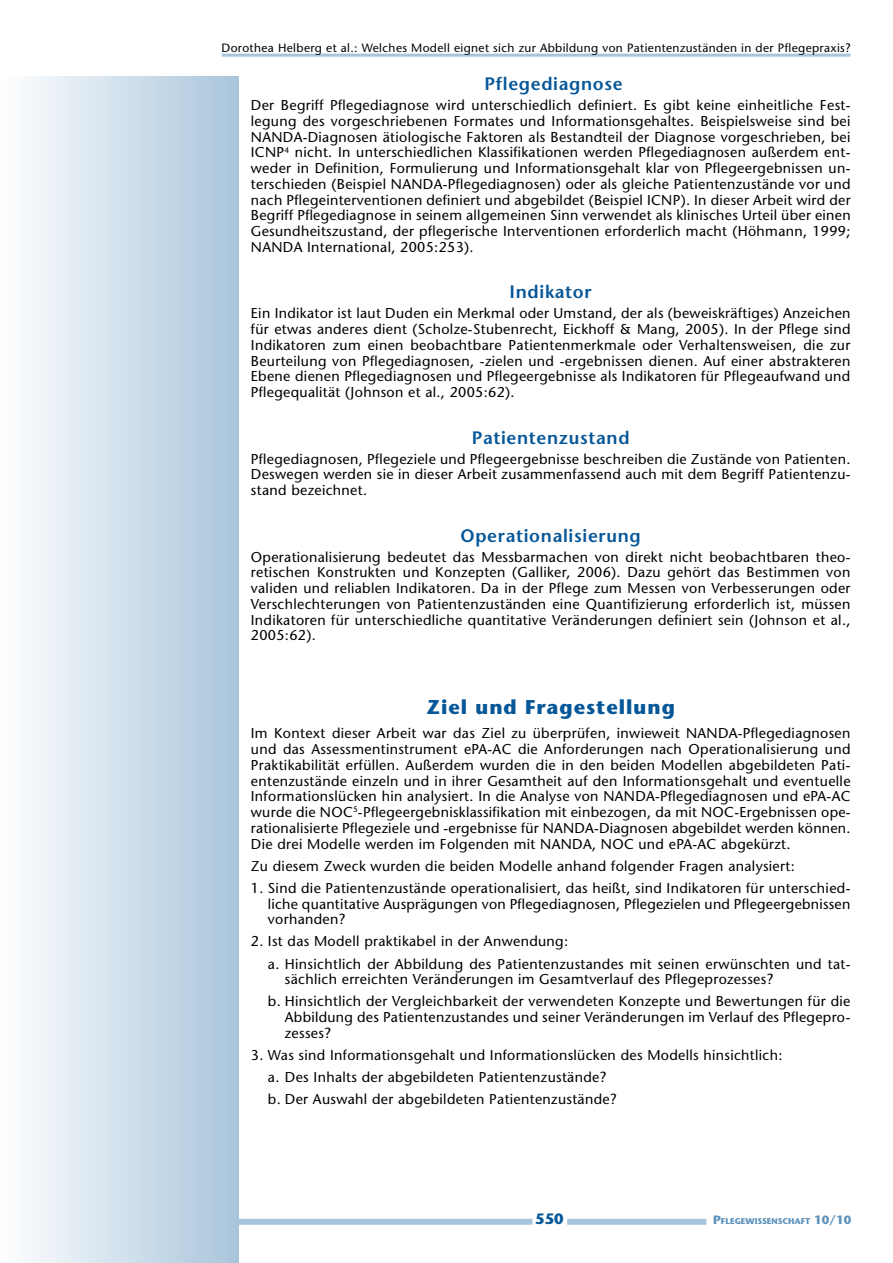
<style>
.page{position:relative;width:893px;height:1263px;background:#fff}
.page>*{position:absolute;margin:0;border:0;box-sizing:border-box;transform-origin:0 0}
.t1{font:700 19.95px "Stone Sans";letter-spacing:.05em;color:#065798}
.t2{font:600 18px "Stone Sans";letter-spacing:.04em;color:#065798}
.t3{font:700 15px "Stone Sans";color:#065798}
.t4{font:14.25px/15.8px "Stone Sans";letter-spacing:.025em;color:#000;text-align:justify}
.t5{font:12px "Stone Sans";letter-spacing:.03em;color:#000}
.t6{font:700 8.4px "Stone Sans";color:#5d92bc}
.s1{font-size:12px}
</style>
<div class="page">
<div style="left:225px;top:1219px;width:307px;height:6px;background:#a8c4db"></div>
<div style="left:567px;top:1219px;width:139px;height:6px;background:#a8c4db"></div>
<div style="left:0;top:77px;width:238px;height:1186px;background:linear-gradient(to right,#fff,#a9c5db)"></div>
<hr style="left:222px;top:54px;width:628px;height:3px;background:#a8c4db">
<p class="t5" style="left:221px;top:40px;width:631px">Dorothea Helberg et al.: Welches Modell eignet sich zur Abbildung von Patientenzuständen in der Pflegepraxis?</p>
<p class="t2" style="left:484px;top:73px;width:140px">Pflegediagnose</p>
<p class="t4" style="left:251px;top:97px;width:601px">Der Begriff Pflegediagnose wird unterschiedlich definiert. Es gibt keine einheitliche Fest&shy;legung des vorgeschriebenen Formates und Informationsgehaltes. Beispielsweise sind bei NANDA-Diagnosen ätiologische Faktoren als Bestandteil der Diagnose vorgeschrieben, bei ICNP<sup>4</sup> nicht. In unterschiedlichen Klassifikationen werden Pflegediagnosen außerdem ent&shy;weder in Definition, Formulierung und Informationsgehalt klar von Pflegeergebnissen un&shy;terschieden (Beispiel NANDA-Pflegediagnosen) oder als gleiche Patientenzustände vor und nach Pflegeinterventionen definiert und abgebildet (Beispiel ICNP). In dieser Arbeit wird der Begriff Pflegediagnose in seinem allgemeinen Sinn verwendet als klinisches Urteil über einen Gesundheitszustand, der pflegerische Interventionen erforderlich macht (Höhmann, 1999; NANDA International, 2005:253).</p>
<p class="t2" style="left:510px;top:281px;width:84px">Indikator</p>
<p class="t4" style="left:251px;top:305px;width:601px">Ein Indikator ist laut Duden ein Merkmal oder Umstand, der als (beweiskräftiges) Anzeichen für etwas anderes dient (Scholze-Stubenrecht, Eickhoff &amp; Mang, 2005). In der Pflege sind Indikatoren zum einen beobachtbare Patientenmerkmale oder Verhaltensweisen, die zur Beurteilung von Pflegediagnosen, -zielen und -ergebnissen dienen. Auf einer abstrakteren Ebene dienen Pflegediagnosen und Pflegeergebnisse als Indikatoren für Pflegeaufwand und Pflegequalität (Johnson et al., 2005:62).</p>
<p class="t2" style="left:472px;top:426px;width:159px">Patientenzustand</p>
<p class="t4" style="left:251px;top:451px;width:601px">Pflegediagnosen, Pflegeziele und Pflegeergebnisse beschreiben die Zustände von Patienten.<br>Deswegen werden sie in dieser Arbeit zusammenfassend auch mit dem Begriff Patientenzu&shy;stand bezeichnet.</p>
<p class="t2" style="left:460px;top:524px;width:182px">Operationalisierung</p>
<p class="t4" style="left:251px;top:549px;width:601px">Operationalisierung bedeutet das Messbarmachen von direkt nicht beobachtbaren theo&shy;retischen Konstrukten und Konzepten (Galliker, 2006). Dazu gehört das Bestimmen von validen und reliablen Indikatoren. Da in der Pflege zum Messen von Verbesserungen oder Verschlechterungen von Patientenzuständen eine Quantifizierung erforderlich ist, müssen Indikatoren für unterschiedliche quantitative Veränderungen definiert sein (Johnson et al., 2005:62).</p>
<h1 class="t1" style="left:426px;top:695px;width:250px">Ziel und Fragestellung</h1>
<p class="t4" style="left:251px;top:725px;width:601px">Im Kontext dieser Arbeit war das Ziel zu überprüfen, inwieweit NANDA-Pflegediagnosen und das Assessmentinstrument ePA-AC die Anforderungen nach Operationalisierung und Praktikabilität erfüllen. Außerdem wurden die in den beiden Modellen abgebildeten Pati&shy;entenzustände einzeln und in ihrer Gesamtheit auf den Informationsgehalt und eventuelle Informationslücken hin analysiert. In die Analyse von NANDA-Pflegediagnosen und ePA-AC wurde die NOC<sup>5</sup>-Pflegeergebnisklassifikation mit einbezogen, da mit NOC-Ergebnissen ope&shy;rationalisierte Pflegeziele und -ergebnisse für NANDA-Diagnosen abgebildet werden können.<br>Die drei Modelle werden im Folgenden mit NANDA, NOC und ePA-AC abgekürzt.</p>
<p class="t4" style="left:251px;top:858px;width:545px">Zu diesem Zweck wurden die beiden Modelle anhand folgender Fragen analysiert:</p>
<p class="t4" style="left:268px;top:880px;width:584px;text-indent:-17px">1. Sind die Patientenzustände operationalisiert, das heißt, sind Indikatoren für unterschied&shy;liche quantitative Ausprägungen von Pflegediagnosen, Pflegezielen und Pflegeergebnissen vorhanden?</p>
<p class="t4" style="left:268px;top:930px;width:584px;line-height:22.2px;text-indent:-17px">2. Ist das Modell praktikabel in der Anwendung:<br>a. Hinsichtlich der Abbildung des Patientenzustandes mit seinen erwünschten und tat-</p>
<p class="t4" style="left:268px;top:968px;width:584px;line-height:22.2px;text-indent:17px">sächlich erreichten Veränderungen im Gesamtverlauf des Pflegeprozesses?<br>b. Hinsichtlich der Vergleichbarkeit der verwendeten Konzepte und Bewertungen für die</p>
<p class="t4" style="left:285px;top:1009px;width:567px">Abbildung des Patientenzustandes und seiner Veränderungen im Verlauf des Pflegepro&shy;zesses?</p>
<p class="t4" style="left:268px;top:1044px;width:516px;line-height:22.2px;text-align:left;text-indent:-17px">3. Was sind Informationsgehalt und Informationslücken des Modells hinsichtlich: a. Des Inhalts der abgebildeten Patientenzustände?<br>b. Der Auswahl der abgebildeten Patientenzustände?</p>
<p class="t3" style="left:535px;top:1210px;width:30px">550</p>
<p class="t6" style="left:713px;top:1216px;width:140px"><span class="s1">P</span>flegewissenschaft <span class="s1">10/10</span></p>
</div>
